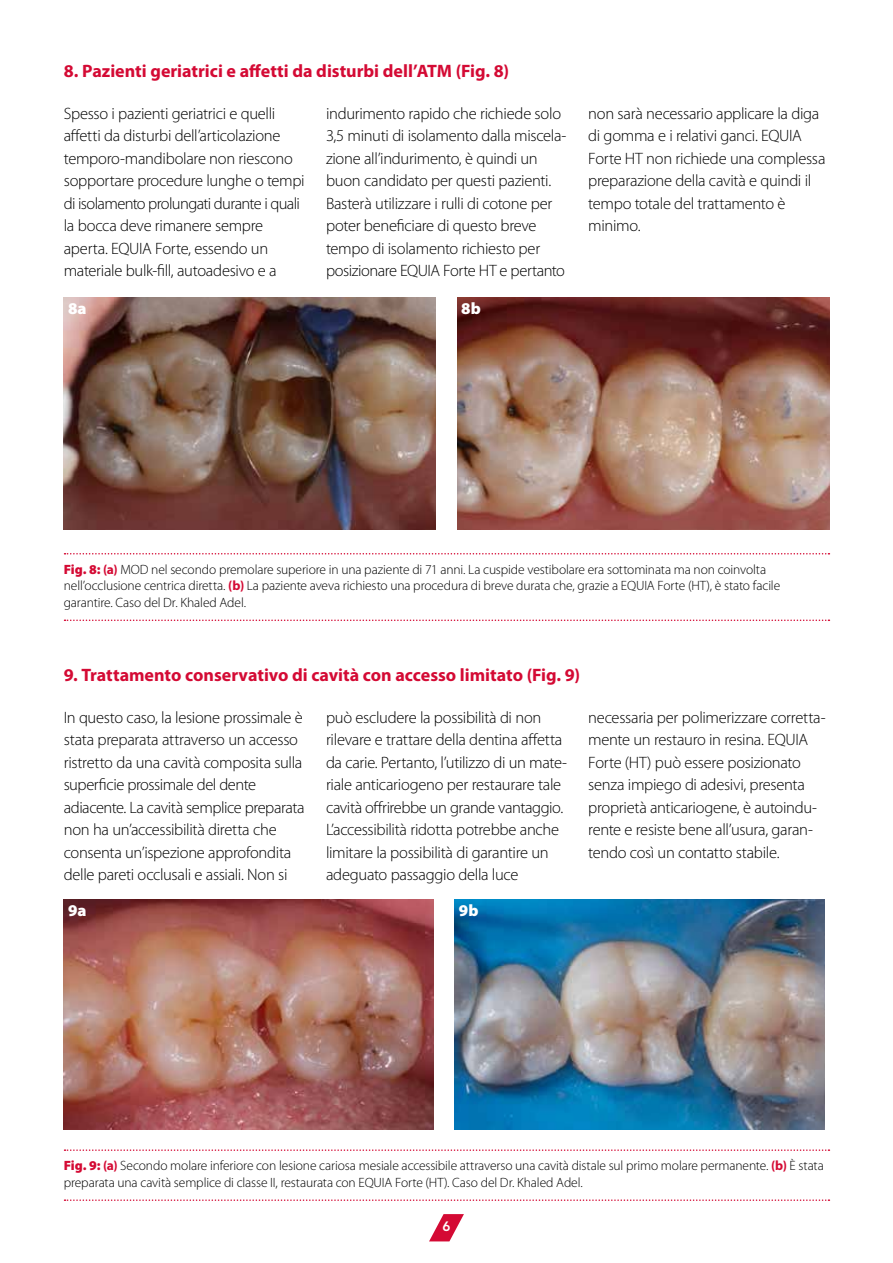
<style>
.page{position:relative;width:893px;height:1263px;background:#fff}
.page>*{position:absolute;margin:0;border:0;box-sizing:border-box;transform-origin:0 0}
.t1{font:700 18px "Myriad Pro";color:#d40a34}
.t2{font:300 16.5px/22.5px "Myriad Pro";letter-spacing:-.02em;color:#000}
.t3{font:900 16.5px "Myriad Pro";letter-spacing:.01em;color:#fff}
.t4{font:300 13.5px/16.5px "Myriad Pro";letter-spacing:-.01em;color:#000}
.t5{font:800 13.5px "Avenir LT Std";color:#fff}
.s1{font-weight:900;color:#d40a34}
.s2{font-weight:700;color:#d40a34}
</style>
<div class="page">
<svg style="left:429px;top:1214px;width:35px;height:27px"></svg>
<img style="left:64px;top:298px;width:372px;height:231px">
<svg style="left:65px;top:553px;width:764px;height:1px"></svg>
<svg style="left:65px;top:619px;width:764px;height:2px"></svg>
<img style="left:457px;top:298px;width:372px;height:231px">
<img style="left:64px;top:899px;width:369px;height:230px">
<svg style="left:65px;top:1149px;width:764px;height:2px"></svg>
<svg style="left:65px;top:1199px;width:764px;height:2px"></svg>
<img style="left:454px;top:899px;width:370px;height:230px">
<p class="t1" style="left:64px;top:61px;width:447px">8. Pazienti geriatrici e affetti da disturbi dell’ATM (Fig. 8)</p>
<p class="t2" style="left:64px;top:102px;width:242px">Spesso i pazienti geriatrici e quelli affetti da disturbi dell’articolazione temporo-mandibolare non riescono sopportare procedure lunghe o tempi di isolamento prolungati durante i quali la bocca deve rimanere sempre aperta. EQUIA Forte, essendo un materiale bulk-fill, autoadesivo e a</p>
<p class="t2" style="left:326px;top:102px;width:242px">indurimento rapido che richiede solo 3,5 minuti di isolamento dalla miscela&shy;zione all’indurimento, è quindi un buon candidato per questi pazienti.<br>Basterà utilizzare i rulli di cotone per poter beneficiare di questo breve tempo di isolamento richiesto per posizionare EQUIA Forte HT e pertanto</p>
<p class="t2" style="left:588px;top:102px;width:239px">non sarà necessario applicare la diga di gomma e i relativi ganci. EQUIA<br>Forte HT non richiede una complessa preparazione della cavità e quindi il tempo totale del trattamento è minimo.</p>
<p class="t3" style="left:68px;top:299px;width:20px">8a</p>
<p class="t3" style="left:461px;top:299px;width:21px">8b</p>
<p class="t4" style="left:64px;top:561px;width:718px"><span class="s1">Fig. 8:</span> <span class="s2">(a)</span> MOD nel secondo premolare superiore in una paziente di 71 anni. La cuspide vestibolare era sottominata ma non coinvolta nell’occlusione centrica diretta. <span class="s2">(b)</span> La paziente aveva richiesto una procedura di breve durata che, grazie a EQUIA Forte (HT), è stato facile garantire. Caso del Dr. Khaled Adel.</p>
<p class="t1" style="left:64px;top:665px;width:518px">9. Trattamento conservativo di cavità con accesso limitato (Fig. 9)</p>
<p class="t2" style="left:64px;top:706px;width:242px">In questo caso, la lesione prossimale è stata preparata attraverso un accesso ristretto da una cavità composita sulla superficie prossimale del dente adiacente. La cavità semplice preparata non ha un’accessibilità diretta che consenta un’ispezione approfondita delle pareti occlusali e assiali. Non si</p>
<p class="t2" style="left:326px;top:706px;width:242px">può escludere la possibilità di non rilevare e trattare della dentina affetta da carie. Pertanto, l’utilizzo di un mate&shy;riale anticariogeno per restaurare tale cavità offrirebbe un grande vantaggio.<br>L’accessibilità ridotta potrebbe anche limitare la possibilità di garantire un adeguato passaggio della luce</p>
<p class="t2" style="left:588px;top:706px;width:239px">necessaria per polimerizzare corretta&shy;mente un restauro in resina. EQUIA Forte (HT) può essere posizionato senza impiego di adesivi, presenta proprietà anticariogene, è autoindu&shy;rente e resiste bene all’usura, garan&shy;tendo così un contatto stabile.</p>
<p class="t3" style="left:68px;top:901px;width:20px">9a</p>
<p class="t3" style="left:459px;top:901px;width:21px">9b</p>
<p class="t4" style="left:64px;top:1157px;width:762px"><span class="s1">Fig. 9:</span> <span class="s2">(a)</span> Secondo molare inferiore con lesione cariosa mesiale accessibile attraverso una cavità distale sul primo molare permanente. <span class="s2">(b)</span> È stata preparata una cavità semplice di classe II, restaurata con EQUIA Forte (HT). Caso del Dr. Khaled Adel.</p>
<p class="t5" style="left:442px;top:1218px;width:9px">6</p>
</div>
